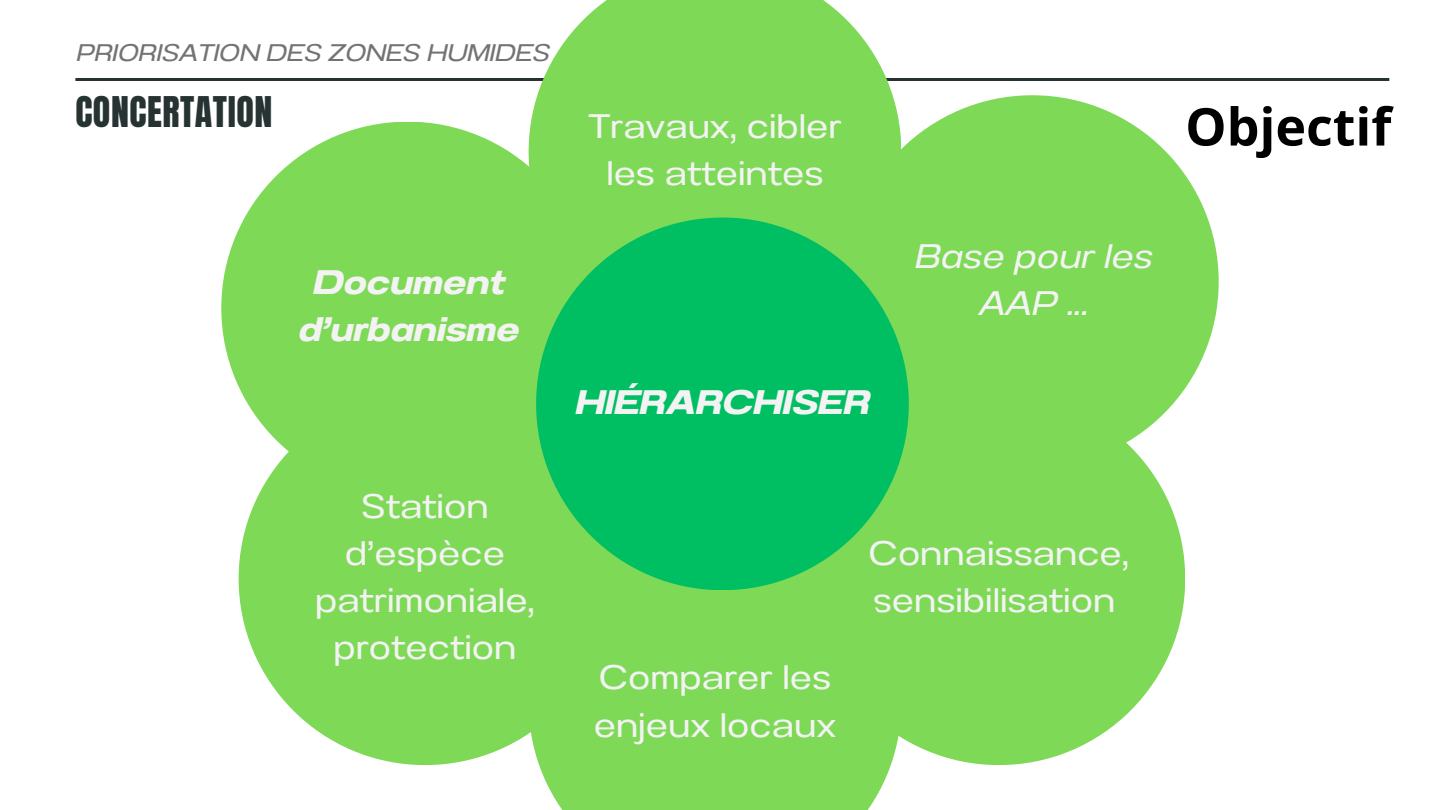
<style>
.page{position:relative;width:1440px;height:810px;background:#fff}
.page>*{position:absolute;margin:0;border:0;box-sizing:border-box;transform-origin:0 0}
.t1{font:700 52px "Open Sans";color:#000}
.t2{font:36px "Anton";letter-spacing:.015em;color:#273233}
.t3{font:34px/47.2px "Anantason Wd 150";color:#f3f3f3;text-align:center}
.t4{font:34px/47.2px "Anantason Bold Wd 150 It";color:#f3f3f3;text-align:center}
.t5{font:34px/47.2px "Anantason Wd 150 It";color:#f3f3f3;text-align:center}
.t6{font:24px "Anantason Wd 150 It";color:#737373}
</style>
<div class="page">
<hr style="left:75px;top:78px;width:1314px;height:3px;background:#273233">
<div style="left:239px;top:392px;width:372px;height:373px;background:#7ed957;border-radius:50%"></div>
<div style="left:221px;top:122px;width:373px;height:372px;background:#7ed957;border-radius:50%"></div>
<svg style="left:529px;top:0;width:372px;height:337px;background:#87db63"></svg>
<div style="left:846px;top:95px;width:373px;height:373px;background:#7ed957;border-radius:50%"></div>
<div style="left:813px;top:392px;width:372px;height:373px;background:#7ed957;border-radius:50%"></div>
<div style="left:529px;top:517px;width:372px;height:293px;background:#7ed957"></div>
<div style="left:536px;top:218px;width:373px;height:372px;background:#00bf63;border-radius:50%"></div>
<h5 class="t6" style="left:75px;top:39px;width:475px">PRIORISATION DES ZONES HUMIDES</h5>
<p class="t2" style="left:75px;top:86px;width:199px">CONCERTATION</p>
<h3 class="t1" style="left:1185px;top:90px;width:208px">Objectif</h3>
<h4 class="t3" style="left:588px;top:103px;width:255px">Travaux, cibler les atteintes</h4>
<h1 class="t4" style="left:297px;top:259px;width:222px">Document d’urbanisme</h1>
<h5 class="t3" style="left:315px;top:482px;width:221px">Station d’espèce patrimoniale, protection</h5>
<h5 class="t4" style="left:574px;top:379px;width:296px">HIÉRARCHISER</h5>
<h2 class="t5" style="left:913px;top:232px;width:239px">Base pour les<br>AAP ...</h2>
<h5 class="t3" style="left:594px;top:654px;width:244px;text-align:left">Comparer les enjeux locaux</h5>
<h5 class="t3" style="left:869px;top:530px;width:262px;text-align:left">Connaissance, sensibilisation</h5>
</div>
